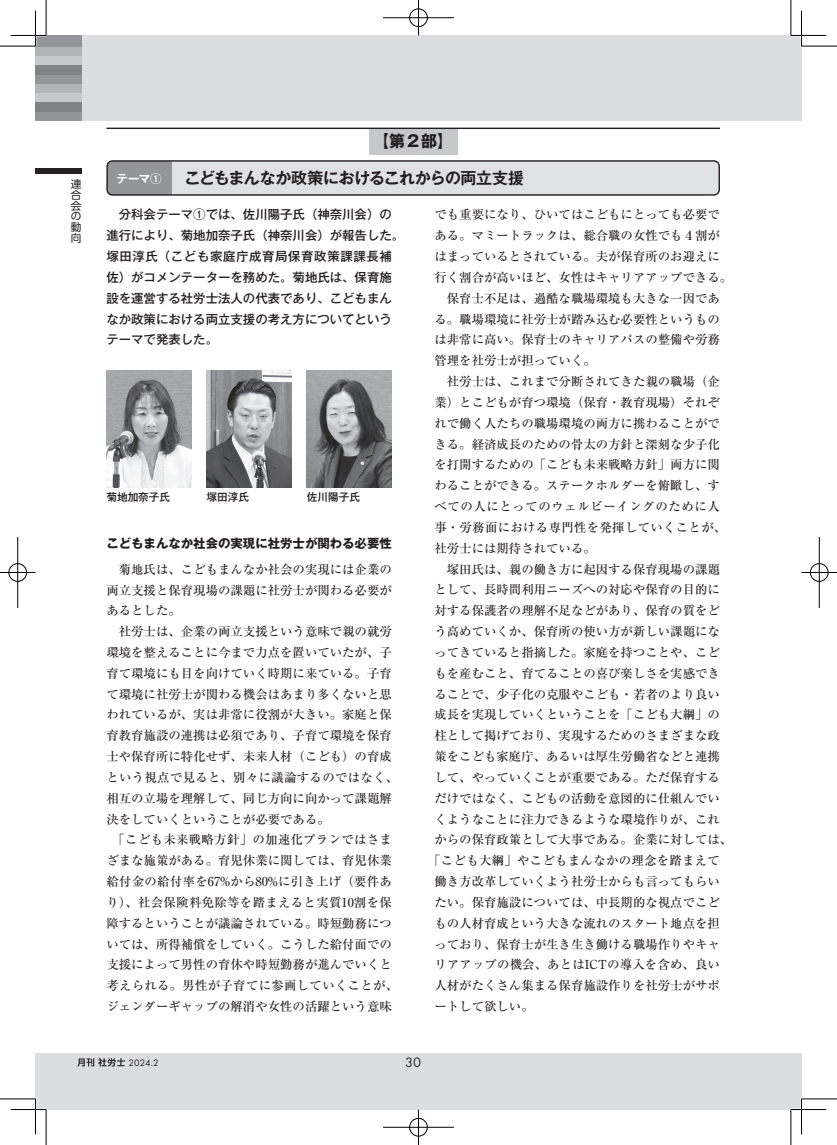
<style>
.page{position:relative;width:837px;height:1145px;background:#fff}
.page>*{position:absolute;margin:0;border:0;box-sizing:border-box;transform-origin:0 0}
.t1{font:700 16px "Gothic MB101 Pro De";letter-spacing:-.025em;color:#231f20}
.t2{font:700 16px "Gothic MB101 Pro";color:#231f20}
.t3{font:14.12px "Futura PT";color:#231f20}
.t4{font:500 12.38px/20.9px "Ryumin Pro";color:#231f20}
.t5{font:500 12.38px/20.9px "Gothic MB101 Pro";color:#231f20}
.t6{font:500 12.38px "Ryumin Pro";letter-spacing:.025em;color:#231f20}
.t7{font:700 12.38px "Gothic MB101 Pro";color:#231f20}
.t8{font:500 12.38px "Ryumin Pro";letter-spacing:.05em;color:#231f20}
.t9{font:700 11.5px "Gothic MB101 Pro De";color:#fff}
.t10{font:500 10.62px "Gothic MB101 Pro";color:#231f20}
.t11{font:10.62px/10.6px "UD Shin Go Pro";color:#231f20;text-align:justify}
.t12{font:9.75px "Futura PT";color:#231f20}
</style>
<div class="page">
<div style="left:790px;top:1052px;width:11px;height:57px;background:#dcdddf"></div>
<div style="left:790px;top:35px;width:11px;height:85px;background:#dcdddf"></div>
<div style="left:35px;top:1052px;width:755px;height:57px;background:#dcdddf"></div>
<div style="left:35px;top:35px;width:755px;height:85px;background:#dcdddf"></div>
<div style="left:35px;top:55px;width:46px;height:10px;background:#c7c8ca"></div>
<div style="left:35px;top:92px;width:46px;height:10px;background:#c7c8ca"></div>
<div style="left:35px;top:46px;width:46px;height:10px;background:#b2b3b7"></div>
<div style="left:35px;top:83px;width:46px;height:10px;background:#b2b3b7"></div>
<div style="left:35px;top:35px;width:46px;height:12px;background:#939598"></div>
<div style="left:35px;top:74px;width:46px;height:10px;background:#939598"></div>
<div style="left:35px;top:110px;width:46px;height:10px;background:#939598"></div>
<div style="left:35px;top:65px;width:46px;height:10px;background:#808285"></div>
<div style="left:35px;top:102px;width:46px;height:10px;background:#808285"></div>
<img style="left:106px;top:370px;width:85px;height:117px">
<img style="left:206px;top:370px;width:85px;height:117px">
<img style="left:306px;top:370px;width:86px;height:117px">
<div style="left:369px;top:128px;width:88px;height:26px;background:#c7c8ca"></div>
<hr style="left:106px;top:128px;width:613px;height:1px;background:#231f20">
<div style="left:172px;top:161px;width:547px;height:34px;background:#e0e1e3"></div>
<div style="left:107px;top:161px;width:65px;height:34px;background:#939598"></div>
<div style="left:106px;top:160px;width:613px;height:36px;border:1px solid #231f20;border-radius:5px"></div>
<div style="left:35px;top:168px;width:46px;height:6px;background:#231f20"></div>
<svg style="left:78px;top:1058px;width:47px;height:8px"></svg>
<hr style="left:11px;top:1108px;width:35px;height:2px;background:#fff">
<hr style="left:790px;top:1108px;width:36px;height:2px;background:#fff">
<hr style="left:800px;top:11px;width:2px;height:35px;background:#fff">
<hr style="left:800px;top:1098px;width:2px;height:36px;background:#fff">
<hr style="left:0;top:46px;width:35px;height:1px;background:#000">
<hr style="left:801px;top:46px;width:35px;height:1px;background:#000">
<hr style="left:0;top:1098px;width:35px;height:1px;background:#000">
<hr style="left:801px;top:1098px;width:35px;height:1px;background:#000">
<hr style="left:46px;top:0;width:1px;height:35px;background:#000">
<hr style="left:46px;top:1109px;width:1px;height:35px;background:#000">
<hr style="left:790px;top:0;width:1px;height:35px;background:#000">
<hr style="left:790px;top:1109px;width:1px;height:35px;background:#000">
<hr style="left:11px;top:35px;width:35px;height:1px;background:#000">
<hr style="left:790px;top:35px;width:36px;height:1px;background:#000">
<hr style="left:11px;top:1109px;width:35px;height:1px;background:#000">
<hr style="left:790px;top:1109px;width:36px;height:1px;background:#000">
<hr style="left:35px;top:11px;width:1px;height:35px;background:#000">
<hr style="left:35px;top:1098px;width:1px;height:36px;background:#000">
<hr style="left:801px;top:11px;width:1px;height:35px;background:#000">
<hr style="left:801px;top:1098px;width:1px;height:36px;background:#000">
<div style="left:408px;top:8px;width:20px;height:19px;border:2px solid #fff;border-radius:50%"></div>
<hr style="left:383px;top:17px;width:71px;height:2px;background:#fff">
<hr style="left:417px;top:0;width:2px;height:35px;background:#fff">
<div style="left:409px;top:9px;width:18px;height:18px;border:1px solid #000;border-radius:50%"></div>
<hr style="left:383px;top:18px;width:71px;height:1px;background:#000">
<hr style="left:418px;top:0;width:1px;height:35px;background:#000">
<div style="left:408px;top:1117px;width:20px;height:20px;border:2px solid #fff;border-radius:50%"></div>
<hr style="left:383px;top:1126px;width:71px;height:2px;background:#fff">
<hr style="left:417px;top:1109px;width:2px;height:35px;background:#fff">
<div style="left:409px;top:1118px;width:18px;height:18px;border:1px solid #000;border-radius:50%"></div>
<hr style="left:383px;top:1127px;width:71px;height:1px;background:#000">
<hr style="left:418px;top:1109px;width:1px;height:35px;background:#000">
<div style="left:8px;top:562px;width:19px;height:20px;border:2px solid #fff;border-radius:50%"></div>
<hr style="left:0;top:571px;width:35px;height:2px;background:#fff">
<hr style="left:17px;top:537px;width:2px;height:71px;background:#fff">
<div style="left:9px;top:563px;width:18px;height:18px;border:1px solid #000;border-radius:50%"></div>
<hr style="left:0;top:572px;width:35px;height:1px;background:#000">
<hr style="left:18px;top:537px;width:1px;height:71px;background:#000">
<div style="left:809px;top:562px;width:19px;height:20px;border:2px solid #fff;border-radius:50%"></div>
<hr style="left:801px;top:571px;width:35px;height:2px;background:#fff">
<div style="left:809px;top:563px;width:19px;height:18px;border:1px solid #000;border-radius:50%"></div>
<hr style="left:801px;top:572px;width:35px;height:1px;background:#000">
<hr style="left:818px;top:537px;width:1px;height:71px;background:#000">
<p class="t11" style="left:71px;top:179px;width:12px">連合会の動向</p>
<p class="t2" style="left:373px;top:128px;width:81px">【第２部】</p>
<p class="t9" style="left:116px;top:169px;width:47px">テーマ①</p>
<p class="t1" style="left:184px;top:164px;width:341px">こどもまんなか政策におけるこれからの両立支援</p>
<p class="t5" style="left:106px;top:203px;width:299px">　分科会テーマ①では、佐川陽子氏（神奈川会）の進行により、菊地加奈子氏（神奈川会）が報告した。塚田淳氏（こども家庭庁成育局保育政策課課長補佐）がコメンテーターを務めた。菊地氏は、保育施設を運営する社労士法人の代表であり、こどもまんなか政策における両立支援の考え方についてというテーマで発表した。</p>
<p class="t10" style="left:106px;top:488px;width:65px">菊地加奈子氏</p>
<p class="t10" style="left:206px;top:488px;width:44px">塚田淳氏</p>
<p class="t10" style="left:306px;top:488px;width:55px">佐川陽子氏</p>
<p class="t7" style="left:106px;top:533px;width:287px">こどもまんなか社会の実現に社労士が関わる必要性</p>
<p class="t4" style="left:106px;top:557px;width:293px">　菊地氏は、こどもまんなか社会の実現には企業の両立支援と保育現場の課題に社労士が関わる必要があるとした。<br>　社労士は、企業の両立支援という意味で親の就労環境を整えることに今まで力点を置いていたが、子育て環境にも目を向けていく時期に来ている。子育て環境に社労士が関わる機会はあまり多くないと思われているが、実は非常に役割が大きい。家庭と保育教育施設の連携は必須であり、子育て環境を保育士や保育所に特化せず、未来人材（こども）の育成という視点で見ると、別々に議論するのではなく、相互の立場を理解して、同じ方向に向かって課題解決をしていくということが必要である。<br>　「こども未来戦略方針」の加速化プランではさまざまな施策がある。育児休業に関しては、育児休業給付金の給付率を67%から80%に引き上げ（要件あり）、社会保険料免除等を踏まえると実質10割を保障するということが議論されている。時短勤務については、所得補償をしていく。こうした給付面での支援によって男性の育休や時短勤務が進んでいくと考えられる。男性が子育てに参画していくことが、ジェンダーギャップの解消や女性の活躍という意味</p>
<p class="t4" style="left:434px;top:203px;width:287px">でも重要になり、ひいてはこどもにとっても必要で</p>
<p class="t4" style="left:434px;top:224px;width:287px">ある。マミートラックは、総合職の女性でも４割が</p>
<p class="t4" style="left:434px;top:245px;width:287px">はまっているとされている。夫が保育所のお迎えに</p>
<p class="t4" style="left:434px;top:266px;width:299px">行く割合が高いほど、女性はキャリアアップできる。</p>
<p class="t4" style="left:434px;top:287px;width:287px">　保育士不足は、過酷な職場環境も大きな一因であ</p>
<p class="t4" style="left:434px;top:308px;width:287px">る。職場環境に社労士が踏み込む必要性というもの</p>
<p class="t4" style="left:434px;top:328px;width:287px">は非常に高い。保育士のキャリアパスの整備や労務</p>
<p class="t4" style="left:434px;top:349px;width:163px">管理を社労士が担っていく。</p>
<p class="t4" style="left:434px;top:370px;width:287px">　社労士は、これまで分断されてきた親の職場（企</p>
<p class="t4" style="left:434px;top:391px;width:287px">業）とこどもが育つ環境（保育・教育現場）それぞ</p>
<p class="t4" style="left:434px;top:412px;width:287px">れで働く人たちの職場環境の両方に携わることがで</p>
<p class="t4" style="left:434px;top:432px;width:287px">きる。経済成長のための骨太の方針と深刻な少子化</p>
<p class="t4" style="left:434px;top:453px;width:287px">を打開するための「こども未来戦略方針」両方に関</p>
<p class="t4" style="left:434px;top:474px;width:287px">わることができる。ステークホルダーを俯瞰し、す</p>
<p class="t8" style="left:434px;top:497px;width:287px">べての人にとってのウェルビーイングのために人</p>
<p class="t6" style="left:434px;top:517px;width:293px">事・労務面における専門性を発揮していくことが、</p>
<p class="t4" style="left:434px;top:537px;width:163px">社労士には期待されている。</p>
<p class="t4" style="left:434px;top:557px;width:287px">　塚田氏は、親の働き方に起因する保育現場の課題</p>
<p class="t4" style="left:434px;top:578px;width:287px">として、長時間利用ニーズへの対応や保育の目的に</p>
<p class="t4" style="left:434px;top:599px;width:287px">対する保護者の理解不足などがあり、保育の質をど</p>
<p class="t4" style="left:434px;top:620px;width:287px">う高めていくか、保育所の使い方が新しい課題にな</p>
<p class="t4" style="left:434px;top:641px;width:287px">ってきていると指摘した。家庭を持つことや、こど</p>
<p class="t4" style="left:434px;top:662px;width:287px">もを産むこと、育てることの喜び楽しさを実感でき</p>
<p class="t4" style="left:434px;top:682px;width:287px">ることで、少子化の克服やこども・若者のより良い</p>
<p class="t4" style="left:434px;top:703px;width:287px">成長を実現していくということを「こども大綱」の</p>
<p class="t4" style="left:434px;top:724px;width:287px">柱として掲げており、実現するためのさまざまな政</p>
<p class="t4" style="left:434px;top:745px;width:287px">策をこども家庭庁、あるいは厚生労働省などと連携</p>
<p class="t4" style="left:434px;top:766px;width:287px">して、やっていくことが重要である。ただ保育する</p>
<p class="t4" style="left:434px;top:786px;width:287px">だけではなく、こどもの活動を意図的に仕組んでい</p>
<p class="t4" style="left:434px;top:807px;width:287px">くようなことに注力できるような環境作りが、これ</p>
<p class="t4" style="left:434px;top:828px;width:299px">からの保育政策として大事である。企業に対しては、</p>
<p class="t6" style="left:428px;top:851px;width:293px">「こども大綱」やこどもまんなかの理念を踏まえて</p>
<p class="t4" style="left:434px;top:870px;width:287px">働き方改革していくよう社労士からも言ってもらい</p>
<p class="t4" style="left:434px;top:891px;width:287px">たい。保育施設については、中長期的な視点でこど</p>
<p class="t4" style="left:434px;top:911px;width:287px">もの人材育成という大きな流れのスタート地点を担</p>
<p class="t4" style="left:434px;top:932px;width:287px">っており、保育士が生き生き働ける職場作りやキャ</p>
<p class="t4" style="left:434px;top:953px;width:287px">リアアップの機会、あとはICTの導入を含め、良い</p>
<p class="t4" style="left:434px;top:974px;width:287px">人材がたくさん集まる保育施設作りを社労士がサポ</p>
<p class="t4" style="left:434px;top:995px;width:101px">ートして欲しい。</p>
<p class="t12" style="left:128px;top:1057px;width:32px">2024.2</p>
<p class="t3" style="left:405px;top:1054px;width:18px">30</p>
</div>
